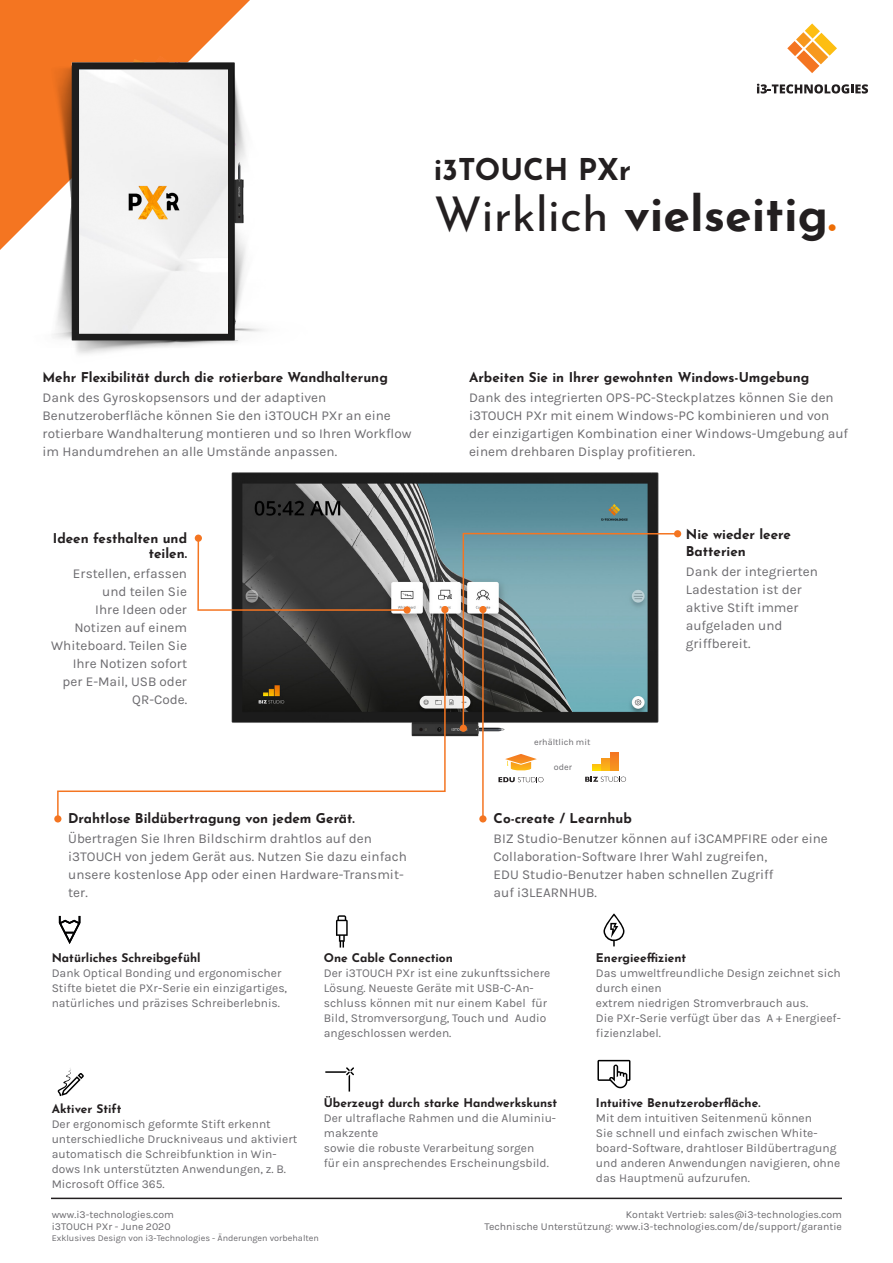
<style>
.page{position:relative;width:893px;height:1263px;background:#fff}
.page>*{position:absolute;margin:0;border:0;box-sizing:border-box;transform-origin:0 0}
.Product_Tagline{font:700 48px "Josefin Sans";color:#231f20}
.Product_Tagline-2{font:700 30px "Josefin Sans";color:#231f20}
.Hightlight_Brood{font:13.5px/18px "Karla";color:#6c6b6f}
.Highlight_Header{font:700 13.5px/15px "Josefin Sans";color:#231f20;text-align:right}
.Highlight_Header-2{font:13.5px/18px "Karla";color:#6c6b6f}
.Icon_Brood{font:12px/15px "Karla";color:#6c6b6f}
.Icon_Header{font:700 12px "Josefin Sans";color:#231f20}
.t1{font:10.5px/12px "Karla";color:#6c6b6f;text-align:right}
.Product_Header{font:9px "Karla";color:#6c6b6f}
.s1{font-weight:400}
.s2{color:#ed6d05}
</style>
<div class="page">
<hr style="left:51px;top:1197px;width:791px;height:2px;background:#231f20">
<div style="left:0;top:0;width:250px;height:18px;background:#f47521"></div>
<img style="left:194px;top:472px;width:488px;height:265px">
<svg style="left:59px;top:916px;width:21px;height:28px"></svg>
<svg style="left:58px;top:1068px;width:26px;height:28px"></svg>
<svg style="left:336px;top:915px;width:12px;height:32px"></svg>
<svg style="left:325px;top:1067px;width:29px;height:24px"></svg>
<svg style="left:603px;top:913px;width:21px;height:33px"></svg>
<svg style="left:598px;top:1059px;width:33px;height:30px"></svg>
<svg style="left:597px;top:1060px;width:33px;height:28px"></svg>
<svg style="left:197px;top:537px;width:212px;height:71px"></svg>
<div style="left:195px;top:534px;width:7px;height:8px;background:#f47521;border-radius:50%"></div>
<svg style="left:787px;top:23px;width:50px;height:50px"></svg>
<svg style="left:757px;top:84px;width:111px;height:10px"></svg>
<svg style="left:57px;top:608px;width:389px;height:212px"></svg>
<div style="left:54px;top:815px;width:7px;height:7px;background:#f47521;border-radius:50%"></div>
<div style="left:441px;top:606px;width:7px;height:7px;background:#f47521;border-radius:50%"></div>
<hr style="left:482px;top:610px;width:2px;height:209px;background:#f47521">
<div style="left:479px;top:815px;width:8px;height:7px;background:#f47521;border-radius:50%"></div>
<svg style="left:592px;top:758px;width:18px;height:12px"></svg>
<svg style="left:611px;top:753px;width:8px;height:17px"></svg>
<svg style="left:585px;top:777px;width:41px;height:5px"></svg>
<svg style="left:498px;top:777px;width:45px;height:5px"></svg>
<svg style="left:505px;top:754px;width:32px;height:17px"></svg>
<img style="left:0;top:18px;width:263px;height:336px">
<svg style="left:462px;top:532px;width:217px;height:198px;background:#7f979b"></svg>
<div style="left:460px;top:725px;width:7px;height:7px;background:#f47521;border-radius:50%"></div>
<div style="left:674px;top:530px;width:7px;height:7px;background:#f47521;border-radius:50%"></div>
<p class="Product_Tagline-2" style="left:434px;top:142px;width:199px">i3TOUCH PXr</p>
<p class="Product_Tagline" style="left:434px;top:171px;width:404px"><span class="s1">Wirklich</span> vielseitig<span class="s2">.</span></p>
<p class="Highlight_Header" style="left:43px;top:368px;width:347px">Mehr Flexibilität durch die rotierbare Wandhalterung</p>
<p class="Hightlight_Brood" style="left:43px;top:389px;width:371px">Dank des Gyroskopsensors und der adaptiven Benutzeroberfläche können Sie den i3TOUCH PXr an eine rotierbare Wandhalterung montieren und so Ihren Workflow im Handumdrehen an alle Umstände anpassen.</p>
<p class="Highlight_Header" style="left:53px;top:528px;width:136px">Ideen festhalten und teilen.</p>
<p class="Hightlight_Brood" style="left:51px;top:564px;width:137px;text-align:right">Erstellen, erfassen und teilen Sie<br>Ihre Ideen oder<br>Notizen auf einem<br>Whiteboard. Teilen Sie<br>Ihre Notizen sofort per E-Mail, USB oder<br>QR-Code.</p>
<p class="Highlight_Header" style="left:68px;top:809px;width:288px">Drahtlose Bildübertragung von jedem Gerät.</p>
<p class="Highlight_Header-2" style="left:68px;top:830px;width:340px">Übertragen Sie Ihren Bildschirm drahtlos auf den i3TOUCH von jedem Gerät aus. Nutzen Sie dazu einfach unsere kostenlose App oder einen Hardware-Transmit&shy;ter.</p>
<p class="Highlight_Header" style="left:469px;top:368px;width:342px">Arbeiten Sie in Ihrer gewohnten Windows-Umgebung</p>
<p class="Hightlight_Brood" style="left:469px;top:389px;width:381px">Dank des integrierten OPS-PC-Steckplatzes können Sie den i3TOUCH PXr mit einem Windows-PC kombinieren und von der einzigartigen Kombination einer Windows-Umgebung auf einem drehbaren Display profitieren.</p>
<p class="Product_Header" style="left:534px;top:737px;width:58px">erhältlich mit</p>
<p class="Product_Header" style="left:554px;top:762px;width:20px">oder</p>
<p class="Highlight_Header" style="left:686px;top:525px;width:107px">Nie wieder leere</p>
<p class="Highlight_Header" style="left:686px;top:542px;width:61px">Batterien</p>
<p class="Hightlight_Brood" style="left:686px;top:563px;width:134px">Dank der integrierten<br>Ladestation ist der aktive Stift immer aufgeladen und griffbereit.</p>
<p class="Highlight_Header" style="left:494px;top:809px;width:140px">Co-create / Learnhub</p>
<p class="Hightlight_Brood" style="left:494px;top:830px;width:336px">BIZ Studio-Benutzer können auf i3CAMPFIRE oder eine<br>Collaboration-Software Ihrer Wahl zugreifen,</p>
<p class="Hightlight_Brood" style="left:494px;top:866px;width:281px">EDU Studio-Benutzer haben schnellen Zugriff</p>
<p class="Hightlight_Brood" style="left:494px;top:884px;width:105px">auf i3LEARNHUB.</p>
<p class="Icon_Header" style="left:52px;top:947px;width:150px">Natürliches Schreibgefühl</p>
<p class="Icon_Brood" style="left:52px;top:966px;width:237px">Dank Optical Bonding und ergonomischer<br>Stifte bietet die PXr-Serie ein einzigartiges, natürliches und präzises Schreiberlebnis.</p>
<p class="Icon_Header" style="left:52px;top:1098px;width:71px">Aktiver Stift</p>
<p class="Icon_Brood" style="left:52px;top:1117px;width:247px">Der ergonomisch geformte Stift erkennt unterschiedliche Druckniveaus und aktiviert automatisch die Schreibfunktion in Win&shy;dows Ink unterstützten Anwendungen, z. B.<br>Microsoft Office 365.</p>
<p class="Icon_Header" style="left:324px;top:947px;width:131px">One Cable Connection</p>
<p class="Icon_Brood" style="left:324px;top:966px;width:228px">Der i3TOUCH PXr ist eine zukunftssichere Lösung. Neueste Geräte mit USB-C-An&shy;schluss können mit nur einem Kabel für Bild, Stromversorgung, Touch und Audio angeschlossen werden.</p>
<p class="Icon_Header" style="left:324px;top:1092px;width:235px">Überzeugt durch starke Handwerkskunst</p>
<p class="Icon_Brood" style="left:324px;top:1111px;width:234px">Der ultraflache Rahmen und die Aluminiu&shy;makzente</p>
<p class="Icon_Brood" style="left:324px;top:1141px;width:212px">sowie die robuste Verarbeitung sorgen</p>
<p class="Icon_Brood" style="left:324px;top:1156px;width:227px">für ein ansprechendes Erscheinungsbild.</p>
<p class="Icon_Header" style="left:596px;top:947px;width:92px">Energieeffizient</p>
<p class="Icon_Brood" style="left:596px;top:966px;width:246px">Das umweltfreundliche Design zeichnet sich durch einen</p>
<p class="Icon_Brood" style="left:596px;top:996px;width:214px">extrem niedrigen Stromverbrauch aus.</p>
<p class="Icon_Brood" style="left:596px;top:1011px;width:246px">Die PXr-Serie verfügt über das A + Energieef&shy;fizienzlabel.</p>
<p class="Icon_Header" style="left:596px;top:1092px;width:166px">Intuitive Benutzeroberfläche.</p>
<p class="Icon_Brood" style="left:596px;top:1111px;width:246px">Mit dem intuitiven Seitenmenü können<br>Sie schnell und einfach zwischen White&shy;board-Software, drahtloser Bildübertragung und anderen Anwendungen navigieren, ohne das Hauptmenü aufzurufen.</p>
<p class="t1" style="left:52px;top:1209px;width:124px;text-align:left">www.i3-technologies.com i3TOUCH PXr - June 2020</p>
<p class="Product_Header" style="left:52px;top:1233px;width:269px">Exklusives Design von i3-Technologies - Änderungen vorbehalten</p>
<p class="t1" style="left:485px;top:1209px;width:359px">Kontakt Vertrieb: sales@i3-technologies.com<br>Technische Unterstützung: www.i3-technologies.com/de/support/garantie</p>
</div>
